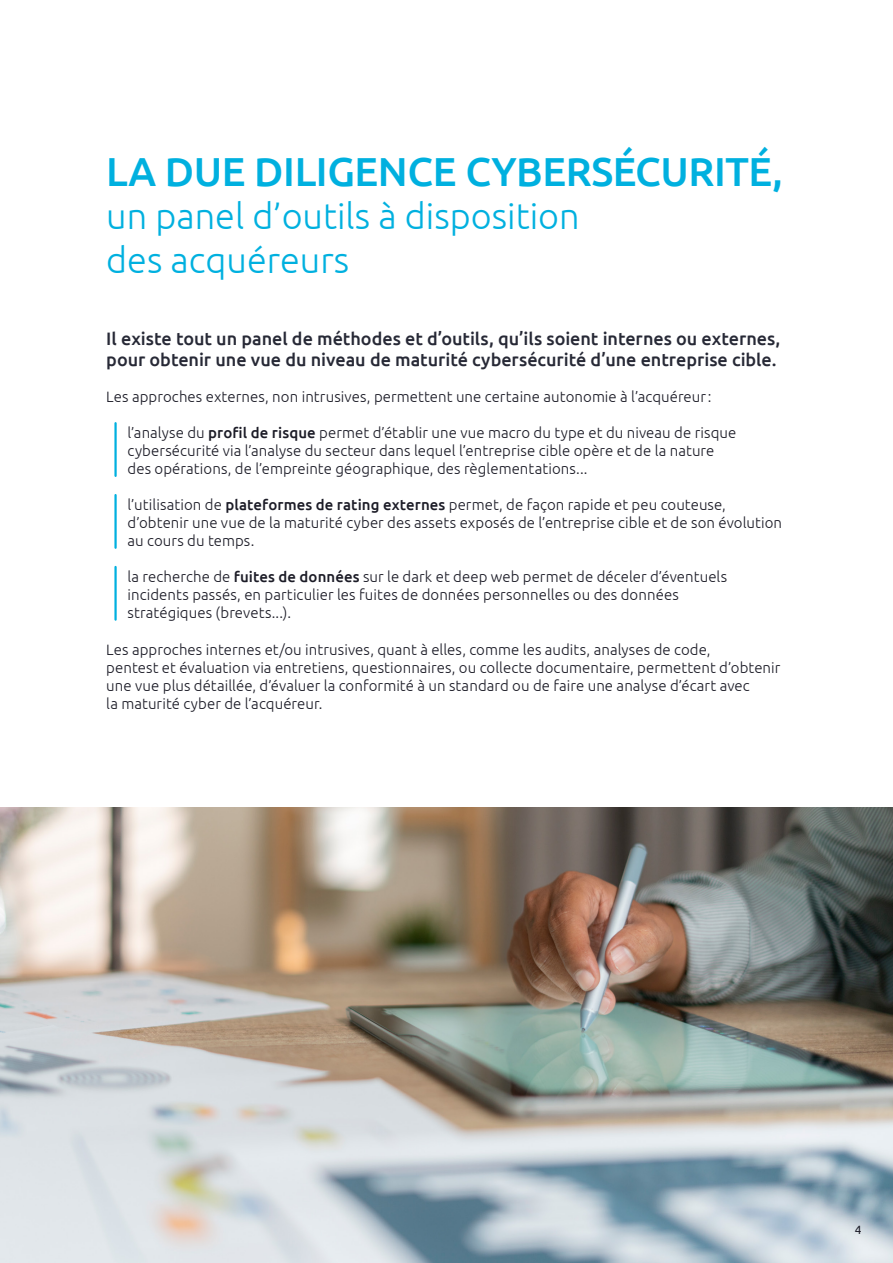
<style>
.page{position:relative;width:893px;height:1263px;background:#fff}
.page>*{position:absolute;margin:0;border:0;box-sizing:border-box;transform-origin:0 0}
.t1{font:500 40.5px "Ubuntu";letter-spacing:-.01em;color:#00b0df}
.t2{font:300 36px/43.5px "Ubuntu";color:#00b0df}
.t3{font:500 18px/21.6px "Ubuntu";letter-spacing:-.005em;color:#272936}
.t4{font:300 15px/18px "Ubuntu";letter-spacing:.005em;color:#1c1c27}
.t5{font:12px "Ubuntu";color:#1c1c27}
.s1{font-weight:500}
</style>
<div class="page">
<img style="left:0;top:808px;width:893px;height:455px">
<h1 class="t1" style="left:106px;top:146px;width:678px">LA DUE DILIGENCE CYBERSÉCURITÉ,</h1>
<h2 class="t2" style="left:106px;top:194px;width:475px">un panel d’outils à disposition des acquéreurs</h2>
<p class="t3" style="left:106px;top:327px;width:676px">Il existe tout un panel de méthodes et d’outils, qu’ils soient internes ou externes, pour obtenir une vue du niveau de maturité cybersécurité d’une entreprise cible.</p>
<p class="t4" style="left:106px;top:388px;width:607px">Les approches externes, non intrusives, permettent une certaine autonomie à l’acquéreur:</p>
<p class="t4" style="left:128px;top:424px;width:610px">l’analyse du <span class="s1">profil de risque</span> permet d’établir une vue macro du type et du niveau de risque cybersécurité via l’analyse du secteur dans lequel l’entreprise cible opère et de la nature des opérations, de l’empreinte géographique, des règlementations...</p>
<p class="t4" style="left:128px;top:496px;width:656px">l’utilisation de <span class="s1">plateformes de rating externes</span> permet, de façon rapide et peu couteuse, d’obtenir une vue de la maturité cyber des assets exposés de l’entreprise cible et de son évolution au cours du temps.</p>
<p class="t4" style="left:128px;top:568px;width:601px">la recherche de <span class="s1">fuites de données</span> sur le dark et deep web permet de déceler d’éventuels incidents passés, en particulier les fuites de données personnelles ou des données stratégiques (brevets...).</p>
<p class="t4" style="left:106px;top:640px;width:676px">Les approches internes et/ou intrusives, quant à elles, comme les audits, analyses de code,<br>pentest et évaluation via entretiens, questionnaires, ou collecte documentaire, permettent d’obtenir une vue plus détaillée, d’évaluer la conformité à un standard ou de faire une analyse d’écart avec<br>la maturité cyber de l’acquéreur.</p>
<p class="t5" style="left:855px;top:1222px;width:8px">4</p>
</div>
